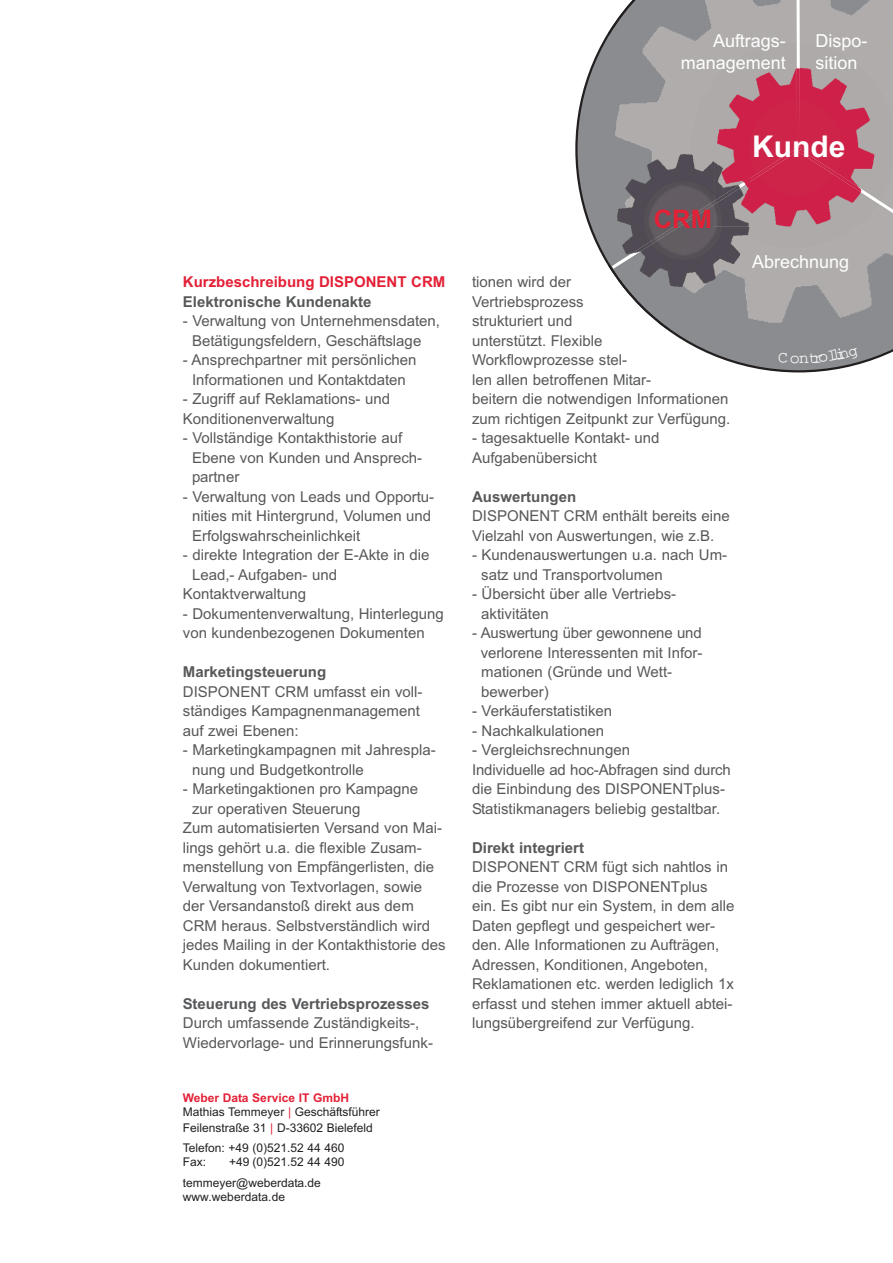
<style>
.page{position:relative;width:893px;height:1263px;background:#fff}
.page>*{position:absolute;margin:0;border:0;box-sizing:border-box;transform-origin:0 0}
.t1{font:700 30px "Arial";color:#fff}
.t2{font:700 25.5px "Arial";color:#e32036}
.t3{font:18px/21.6px "Arial";color:#fff}
.t4{font:15px/19.5px "Arial";color:#57585a}
.t5{font:700 15px "Arial";color:#57585a}
.t6{font:700 15px "Arial";color:#e32036}
.t7{font:12px/20.2px "Arial";color:#231f20}
.s1{font-weight:700;color:#e32036}
.s2{color:#e32036}
</style>
<div class="page">
<svg style="left:575px;top:33px;width:318px;height:339px"></svg>
<img style="left:672px;top:292px;width:221px;height:37px">
<img style="left:608px;top:31px;width:64px;height:298px">
<svg style="left:609px;top:0;width:284px;height:292px;background:#aa858d"></svg>
<img style="left:618px;top:277px;width:11px;height:14px">
<img style="left:617px;top:201px;width:97px;height:65px">
<img style="left:714px;top:149px;width:38px;height:78px">
<img style="left:714px;top:179px;width:35px;height:26px">
<svg style="left:778px;top:347px;width:81px;height:16px"></svg>
<p class="t6" style="left:183px;top:273px;width:264px">Kurzbeschreibung DISPONENT CRM</p>
<p class="t5" style="left:183px;top:293px;width:190px">Elektronische Kundenakte</p>
<p class="t4" style="left:192px;top:311px;width:250px;text-indent:-9px">- Verwaltung von Unternehmensdaten,<br>Betätigungsfeldern, Geschäftslage</p>
<p class="t4" style="left:183px;top:350px;width:235px;text-align:center">- Ansprechpartner mit persönlichen<br>Informationen und Kontaktdaten</p>
<p class="t4" style="left:183px;top:389px;width:209px">- Zugriff auf Reklamations- und<br>Konditionenverwaltung</p>
<p class="t4" style="left:192px;top:428px;width:232px;text-indent:-9px">- Vollständige Kontakthistorie auf<br>Ebene von Kunden und Ansprech&shy;partner</p>
<p class="t4" style="left:192px;top:487px;width:244px;text-indent:-9px">- Verwaltung von Leads und Opportu&shy;nities mit Hintergrund, Volumen und<br>Erfolgswahrscheinlichkeit</p>
<p class="t4" style="left:183px;top:545px;width:248px">- direkte Integration der E-Akte in die</p>
<p class="t4" style="left:192px;top:565px;width:147px">Lead,- Aufgaben- und</p>
<p class="t4" style="left:183px;top:584px;width:125px">Kontaktverwaltung</p>
<p class="t4" style="left:183px;top:604px;width:262px">- Dokumentenverwaltung, Hinterlegung von kundenbezogenen Dokumenten</p>
<p class="t5" style="left:183px;top:663px;width:145px">Marketingsteuerung</p>
<p class="t4" style="left:183px;top:682px;width:241px">DISPONENT CRM umfasst ein voll&shy;ständiges Kampagnenmanagement auf zwei Ebenen:</p>
<p class="t4" style="left:192px;top:740px;width:245px;text-indent:-9px">- Marketingkampagnen mit Jahrespla&shy;nung und Budgetkontrolle</p>
<p class="t4" style="left:183px;top:779px;width:237px">- Marketingaktionen pro Kampagne</p>
<p class="t4" style="left:192px;top:799px;width:170px">zur operativen Steuerung</p>
<p class="t4" style="left:183px;top:818px;width:261px">Zum automatisierten Versand von Mai-</p>
<p class="t4" style="left:183px;top:838px;width:240px">lings gehört u.a. die flexible Zusam-</p>
<p class="t4" style="left:183px;top:857px;width:253px">menstellung von Empfängerlisten, die</p>
<p class="t4" style="left:183px;top:877px;width:241px">Verwaltung von Textvorlagen, sowie</p>
<p class="t4" style="left:183px;top:896px;width:232px">der Versandanstoß direkt aus dem</p>
<p class="t4" style="left:183px;top:916px;width:249px">CRM heraus. Selbstverständlich wird</p>
<p class="t4" style="left:183px;top:935px;width:264px">jedes Mailing in der Kontakthistorie des</p>
<p class="t4" style="left:183px;top:955px;width:149px">Kunden dokumentiert.</p>
<p class="t5" style="left:183px;top:995px;width:248px">Steuerung des Vertriebsprozesses</p>
<p class="t4" style="left:183px;top:1013px;width:252px">Durch umfassende Zuständigkeits-,<br>Wiedervorlage- und Erinnerungsfunk-</p>
<p class="t7" style="left:183px;top:1090px;width:198px;line-height:14.4px"><span class="s1">Weber Data Service IT GmbH<br></span>Mathias Temmeyer <span class="s2">|</span> Geschäftsführer</p>
<p class="t7" style="left:183px;top:1117px;width:191px">Feilenstraße 31 <span class="s2">|</span> D-33602 Bielefeld<br>Telefon: +49 (0)521.52 44 460</p>
<p class="t7" style="left:183px;top:1152px;width:25px">Fax:</p>
<p class="t7" style="left:183px;top:1152px;width:163px;text-indent:46px">+49 (0)521.52 44 490 temmeyer@weberdata.de</p>
<p class="t7" style="left:183px;top:1187px;width:104px">www.weberdata.de</p>
<p class="t3" style="left:681px;top:30px;width:107px;text-align:right">Auftrags&shy;management</p>
<p class="t3" style="left:816px;top:30px;width:54px">Dispo&shy;sition</p>
<h1 class="t1" style="left:752px;top:130px;width:95px">Kunde</h1>
<h2 class="t2" style="left:654px;top:205px;width:60px">CRM</h2>
<p class="t4" style="left:472px;top:272px;width:260px">tionen wird der<br>Vertriebsprozess<br>strukturiert und<br>unterstützt. Flexible<br>Workflowprozesse stel-<br>len allen betroffenen Mitar-<br>beitern die notwendigen Informationen zum richtigen Zeitpunkt zur Verfügung.</p>
<p class="t4" style="left:472px;top:428px;width:189px">- tagesaktuelle Kontakt- und<br>Aufgabenübersicht</p>
<p class="t5" style="left:472px;top:488px;width:106px">Auswertungen</p>
<p class="t4" style="left:472px;top:506px;width:259px">DISPONENT CRM enthält bereits eine<br>Vielzahl von Auswertungen, wie z.B.</p>
<p class="t4" style="left:481px;top:545px;width:247px;text-indent:-9px">- Kundenauswertungen u.a. nach Um&shy;satz und Transportvolumen</p>
<p class="t4" style="left:481px;top:584px;width:197px;text-indent:-9px">- Übersicht über alle Vertriebs&shy;aktivitäten</p>
<p class="t4" style="left:481px;top:623px;width:223px;text-indent:-9px">- Auswertung über gewonnene und verlorene Interessenten mit Infor&shy;mationen (Gründe und Wett&shy;bewerber)</p>
<p class="t4" style="left:472px;top:701px;width:142px">- Verkäuferstatistiken</p>
<p class="t4" style="left:472px;top:721px;width:134px">- Nachkalkulationen</p>
<p class="t4" style="left:472px;top:740px;width:260px">- Vergleichsrechnungen<br>Individuelle ad hoc-Abfragen sind durch die Einbindung des DISPONENTplus-Statistikmanagers beliebig gestaltbar.</p>
<p class="t5" style="left:472px;top:839px;width:114px">Direkt integriert</p>
<p class="t4" style="left:472px;top:857px;width:264px">DISPONENT CRM fügt sich nahtlos in die Prozesse von DISPONENTplus ein. Es gibt nur ein System, in dem alle Daten gepflegt und gespeichert wer&shy;den. Alle Informationen zu Aufträgen, Adressen, Konditionen, Angeboten, Reklamationen etc. werden lediglich 1x erfasst und stehen immer aktuell abtei&shy;lungsübergreifend zur Verfügung.</p>
<p class="t3" style="left:752px;top:251px;width:99px">Abrechnung</p>
</div>
